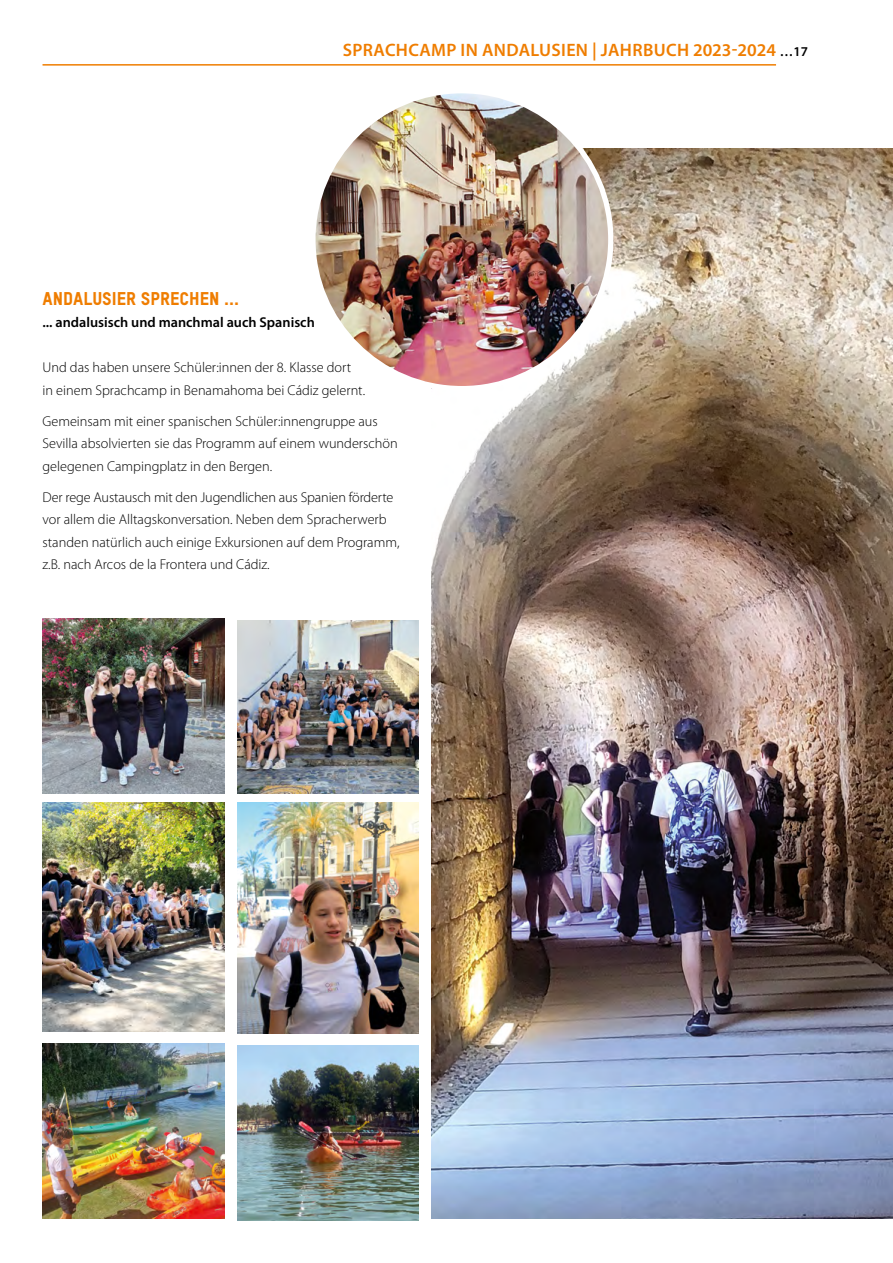
<style>
.page{position:relative;width:893px;height:1263px;background:#fff}
.page>*{position:absolute;margin:0;border:0;box-sizing:border-box;transform-origin:0 0}
.t1{font:600 18px "Myriad Pro";letter-spacing:.02em;color:#ef7d00}
.t2{font:18px "TSTAR Headline";color:#ef7d00}
.t3{font:300 14.25px/22.5px "Myriad Pro";color:#000}
.t4{font:600 14.25px "Myriad Pro";color:#000}
.s1{font-size:13.5px;color:#000}
</style>
<div class="page">
<hr style="left:43px;top:64px;width:733px;height:2px;background:#ef7d00">
<img style="left:432px;top:149px;width:461px;height:1069px">
<img style="left:313px;top:91px;width:298px;height:298px;border-radius:149px">
<img style="left:43px;top:619px;width:181px;height:174px">
<img style="left:237px;top:621px;width:182px;height:173px">
<img style="left:43px;top:803px;width:181px;height:228px">
<img style="left:43px;top:1043px;width:181px;height:175px">
<img style="left:237px;top:1045px;width:182px;height:175px">
<img style="left:237px;top:803px;width:182px;height:230px">
<p class="t1" style="left:343px;top:39px;width:467px">SPRACHCAMP IN ANDALUSIEN | JAHRBUCH 2023-2024 <span class="s1">…17</span></p>
<p class="t2" style="left:43px;top:287px;width:198px">ANDALUSIER SPRECHEN ...</p>
<p class="t4" style="left:43px;top:313px;width:274px">... andalusisch und manchmal auch Spanisch</p>
<p class="t3" style="left:43px;top:356px;width:324px">Und das haben unsere Schüler:innen der 8. Klasse dort in einem Sprachcamp in Benamahoma bei Cádiz gelernt.</p>
<p class="t3" style="left:43px;top:410px;width:357px">Gemeinsam mit einer spanischen Schüler:innengruppe aus<br>Sevilla absolvierten sie das Programm auf einem wunderschön gelegenen Campingplatz in den Bergen.</p>
<p class="t3" style="left:43px;top:486px;width:358px">Der rege Austausch mit den Jugendlichen aus Spanien förderte vor allem die Alltagskonversation. Neben dem Spracherwerb standen natürlich auch einige Exkursionen auf dem Programm, z.B. nach Arcos de la Frontera und Cádiz.</p>
</div>
